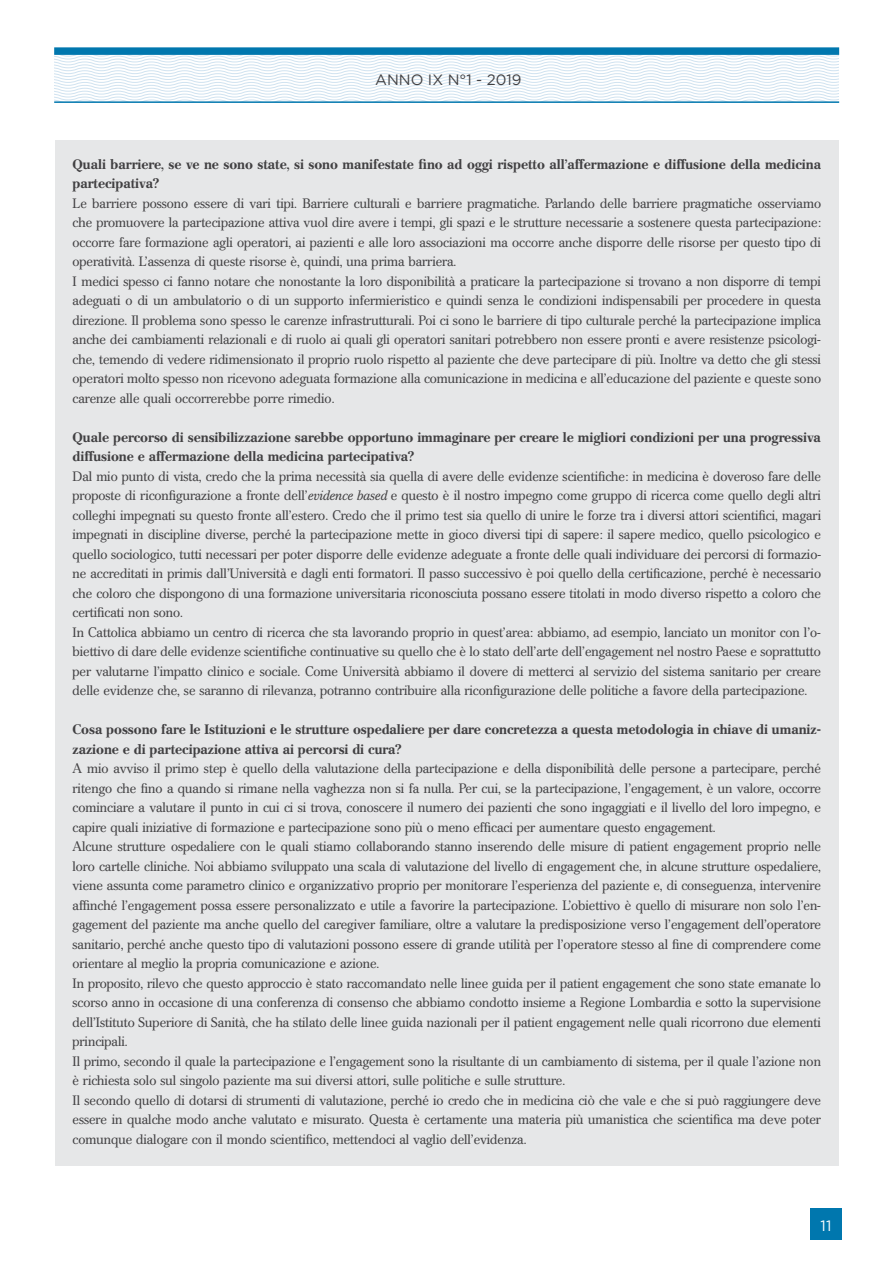
<style>
.page{position:relative;width:893px;height:1263px;background:#fff}
.page>*{position:absolute;margin:0;border:0;box-sizing:border-box;transform-origin:0 0}
.t1{font:15px "Gotham HTF";color:#414042}
.t2{font:15px "Gotham HTF";color:#fff}
.t3{font:13.5px/19.5px "Cremona";color:#414042}
.t4{font:700 13.5px/19.5px "Cremona";color:#414042}
.s1{font-style:italic}
</style>
<div class="page">
<div style="left:56px;top:141px;width:783px;height:1025px;background:#e6e7e8"></div>
<svg style="left:54px;top:55px;width:785px;height:46px"></svg>
<div style="left:54px;top:47px;width:785px;height:8px;background:#0077ae"></div>
<hr style="left:54px;top:101px;width:785px;height:2px;background:#0077ae">
<div style="left:810px;top:1208px;width:31px;height:32px;background:#0077ae"></div>
<p class="t1" style="left:375px;top:71px;width:148px">ANNO IX N°1 - 2019</p>
<p class="t4" style="left:73px;top:155px;width:750px">Quali barriere, se ve ne sono state, si sono manifestate fino ad oggi rispetto all’affermazione e diffusione della medicina partecipativa?</p>
<p class="t3" style="left:73px;top:193px;width:750px">Le barriere possono essere di vari tipi. Barriere culturali e barriere pragmatiche. Parlando delle barriere pragmatiche osserviamo che promuovere la partecipazione attiva vuol dire avere i tempi, gli spazi e le strutture necessarie a sostenere questa partecipazione: occorre fare formazione agli operatori, ai pazienti e alle loro associazioni ma occorre anche disporre delle risorse per questo tipo di operatività. L’assenza di queste risorse è, quindi, una prima barriera.<br>I medici spesso ci fanno notare che nonostante la loro disponibilità a praticare la partecipazione si trovano a non disporre di tempi adeguati o di un ambulatorio o di un supporto infermieristico e quindi senza le condizioni indispensabili per procedere in questa direzione. Il problema sono spesso le carenze infrastrutturali. Poi ci sono le barriere di tipo culturale perché la partecipazione implica anche dei cambiamenti relazionali e di ruolo ai quali gli operatori sanitari potrebbero non essere pronti e avere resistenze psicologi&shy;che, temendo di vedere ridimensionato il proprio ruolo rispetto al paziente che deve partecipare di più. Inoltre va detto che gli stessi operatori molto spesso non ricevono adeguata formazione alla comunicazione in medicina e all’educazione del paziente e queste sono carenze alle quali occorrerebbe porre rimedio.</p>
<p class="t4" style="left:73px;top:428px;width:750px">Quale percorso di sensibilizzazione sarebbe opportuno immaginare per creare le migliori condizioni per una progressiva diffusione e affermazione della medicina partecipativa?</p>
<p class="t3" style="left:73px;top:466px;width:750px">Dal mio punto di vista, credo che la prima necessità sia quella di avere delle evidenze scientifiche: in medicina è doveroso fare delle proposte di riconfigurazione a fronte dell’<span class="s1">evidence based</span> e questo è il nostro impegno come gruppo di ricerca come quello degli altri colleghi impegnati su questo fronte all’estero. Credo che il primo test sia quello di unire le forze tra i diversi attori scientifici, magari impegnati in discipline diverse, perché la partecipazione mette in gioco diversi tipi di sapere: il sapere medico, quello psicologico e quello sociologico, tutti necessari per poter disporre delle evidenze adeguate a fronte delle quali individuare dei percorsi di formazio&shy;ne accreditati in primis dall’Università e dagli enti formatori. Il passo successivo è poi quello della certificazione, perché è necessario che coloro che dispongono di una formazione universitaria riconosciuta possano essere titolati in modo diverso rispetto a coloro che certificati non sono.<br>In Cattolica abbiamo un centro di ricerca che sta lavorando proprio in quest’area: abbiamo, ad esempio, lanciato un monitor con l’o&shy;biettivo di dare delle evidenze scientifiche continuative su quello che è lo stato dell’arte dell’engagement nel nostro Paese e soprattutto per valutarne l’impatto clinico e sociale. Come Università abbiamo il dovere di metterci al servizio del sistema sanitario per creare delle evidenze che, se saranno di rilevanza, potranno contribuire alla riconfigurazione delle politiche a favore della partecipazione.</p>
<p class="t4" style="left:73px;top:720px;width:750px">Cosa possono fare le Istituzioni e le strutture ospedaliere per dare concretezza a questa metodologia in chiave di umaniz&shy;zazione e di partecipazione attiva ai percorsi di cura?</p>
<p class="t3" style="left:73px;top:759px;width:750px">A mio avviso il primo step è quello della valutazione della partecipazione e della disponibilità delle persone a partecipare, perché ritengo che fino a quando si rimane nella vaghezza non si fa nulla. Per cui, se la partecipazione, l’engagement, è un valore, occorre cominciare a valutare il punto in cui ci si trova, conoscere il numero dei pazienti che sono ingaggiati e il livello del loro impegno, e capire quali iniziative di formazione e partecipazione sono più o meno efficaci per aumentare questo engagement.<br>Alcune strutture ospedaliere con le quali stiamo collaborando stanno inserendo delle misure di patient engagement proprio nelle loro cartelle cliniche. Noi abbiamo sviluppato una scala di valutazione del livello di engagement che, in alcune strutture ospedaliere, viene assunta come parametro clinico e organizzativo proprio per monitorare l’esperienza del paziente e, di conseguenza, intervenire affinché l’engagement possa essere personalizzato e utile a favorire la partecipazione. L’obiettivo è quello di misurare non solo l’en&shy;gagement del paziente ma anche quello del caregiver familiare, oltre a valutare la predisposizione verso l’engagement dell’operatore sanitario, perché anche questo tipo di valutazioni possono essere di grande utilità per l’operatore stesso al fine di comprendere come orientare al meglio la propria comunicazione e azione.<br>In proposito, rilevo che questo approccio è stato raccomandato nelle linee guida per il patient engagement che sono state emanate lo scorso anno in occasione di una conferenza di consenso che abbiamo condotto insieme a Regione Lombardia e sotto la supervisione dell’Istituto Superiore di Sanità, che ha stilato delle linee guida nazionali per il patient engagement nelle quali ricorrono due elementi principali.<br>Il primo, secondo il quale la partecipazione e l’engagement sono la risultante di un cambiamento di sistema, per il quale l’azione non è richiesta solo sul singolo paziente ma sui diversi attori, sulle politiche e sulle strutture.<br>Il secondo quello di dotarsi di strumenti di valutazione, perché io credo che in medicina ciò che vale e che si può raggiungere deve essere in qualche modo anche valutato e misurato. Questa è certamente una materia più umanistica che scientifica ma deve poter comunque dialogare con il mondo scientifico, mettendoci al vaglio dell’evidenza.</p>
<p class="t2" style="left:821px;top:1217px;width:12px">11</p>
</div>
